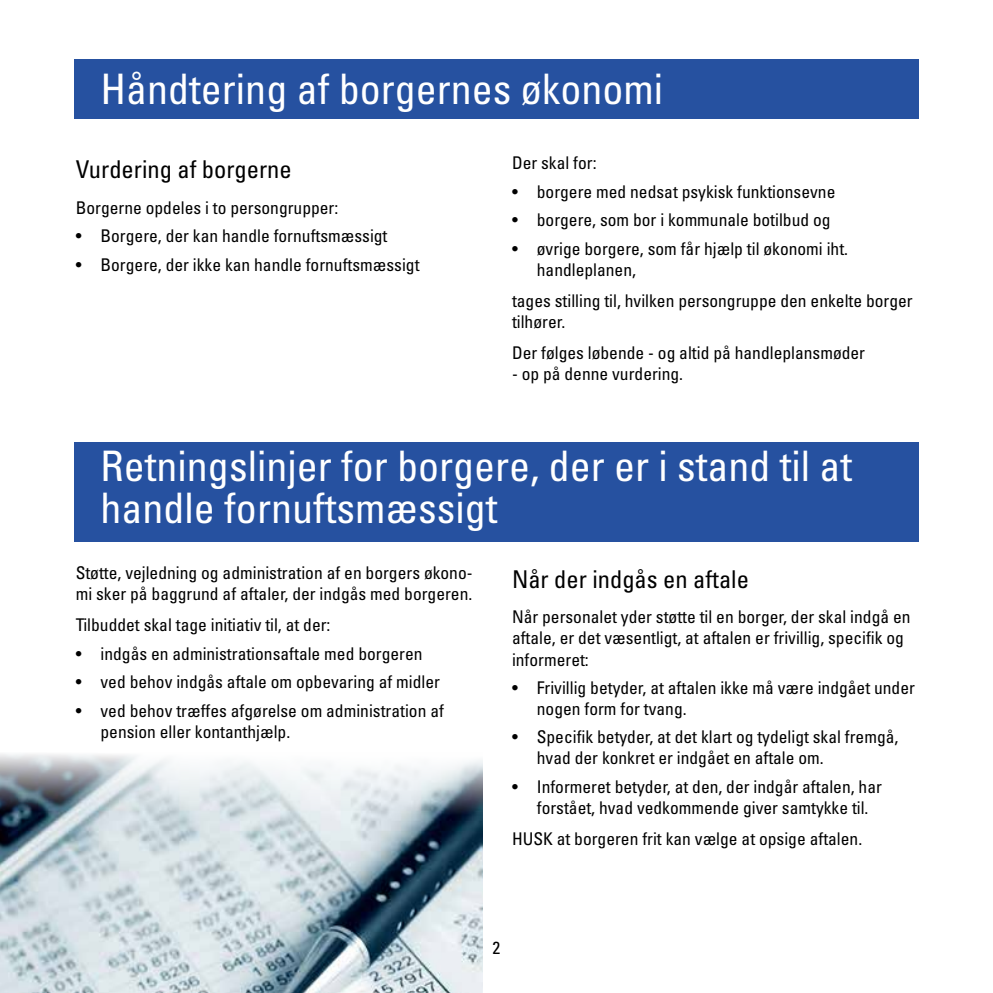
<style>
.page{position:relative;width:993px;height:993px;background:#fff}
.page>*{position:absolute;margin:0;border:0;box-sizing:border-box;transform-origin:0 0}
.t1{font:condensed 42px/42px "Univers LT Std";color:#fff}
.t2{font:condensed 24.5px "Univers LT Std";color:#000}
.t3{font:condensed 17.5px/21px "Univers LT Std";color:#000}
</style>
<div class="page">
<div style="left:74px;top:60px;width:844px;height:59px;background:#2651a0"></div>
<div style="left:74px;top:441px;width:844px;height:100px;background:#2651a0"></div>
<img style="left:0;top:754px;width:482px;height:238px">
<h1 class="t1" style="left:100px;top:67px;width:564px">Håndtering af borgernes økonomi</h1>
<h2 class="t2" style="left:76px;top:153px;width:217px">Vurdering af borgerne</h2>
<p class="t3" style="left:76px;top:197px;width:264px">Borgerne opdeles i to persongrupper:</p>
<p class="t3" style="left:76px;top:225px;width:313px">• Borgere, der kan handle fornuftsmæssigt</p>
<p class="t3" style="left:76px;top:253px;width:345px">• Borgere, der ikke kan handle fornuftsmæssigt</p>
<p class="t3" style="left:512px;top:152px;width:86px">Der skal for:</p>
<p class="t3" style="left:512px;top:181px;width:325px">• borgere med nedsat psykisk funktionsevne</p>
<p class="t3" style="left:512px;top:209px;width:320px">• borgere, som bor i kommunale botilbud og</p>
<p class="t3" style="left:536px;top:238px;width:313px;text-indent:-25px">• øvrige borgere, som får hjælp til økonomi iht. handleplanen,</p>
<p class="t3" style="left:512px;top:289px;width:402px">tages stilling til, hvilken persongruppe den enkelte borger tilhører.</p>
<p class="t3" style="left:512px;top:341px;width:354px">Der følges løbende - og altid på handleplansmøder</p>
<p class="t3" style="left:512px;top:362px;width:173px">- op på denne vurdering.</p>
<h1 class="t1" style="left:100px;top:444px;width:753px">Retningslinjer for borgere, der er i stand til at handle fornuftsmæssigt</h1>
<p class="t3" style="left:76px;top:562px;width:398px">Støtte, vejledning og administration af en borgers økono&shy;mi sker på baggrund af aftaler, der indgås med borgeren.</p>
<p class="t3" style="left:76px;top:614px;width:256px">Tilbuddet skal tage initiativ til, at der:</p>
<p class="t3" style="left:76px;top:642px;width:348px">• indgås en administrationsaftale med borgeren</p>
<p class="t3" style="left:76px;top:670px;width:366px">• ved behov indgås aftale om opbevaring af midler</p>
<p class="t3" style="left:100px;top:699px;width:345px;text-indent:-25px">• ved behov træffes afgørelse om administration af pension eller kontanthjælp.</p>
<h2 class="t2" style="left:512px;top:563px;width:238px">Når der indgås en aftale</h2>
<p class="t3" style="left:512px;top:606px;width:400px">Når personalet yder støtte til en borger, der skal indgå en aftale, er det væsentligt, at aftalen er frivillig, specifik og informeret:</p>
<p class="t3" style="left:536px;top:676px;width:379px;text-indent:-25px">• Frivillig betyder, at aftalen ikke må være indgået under nogen form for tvang.</p>
<p class="t3" style="left:536px;top:726px;width:363px;text-indent:-25px">• Specifik betyder, at det klart og tydeligt skal fremgå, hvad der konkret er indgået en aftale om.</p>
<p class="t3" style="left:536px;top:775px;width:346px;text-indent:-25px">• Informeret betyder, at den, der indgår aftalen, har forstået, hvad vedkommende giver samtykke til.</p>
<p class="t3" style="left:512px;top:827px;width:351px">HUSK at borgeren frit kan vælge at opsige aftalen.</p>
<p class="t3" style="left:492px;top:936px;width:9px">2</p>
</div>
